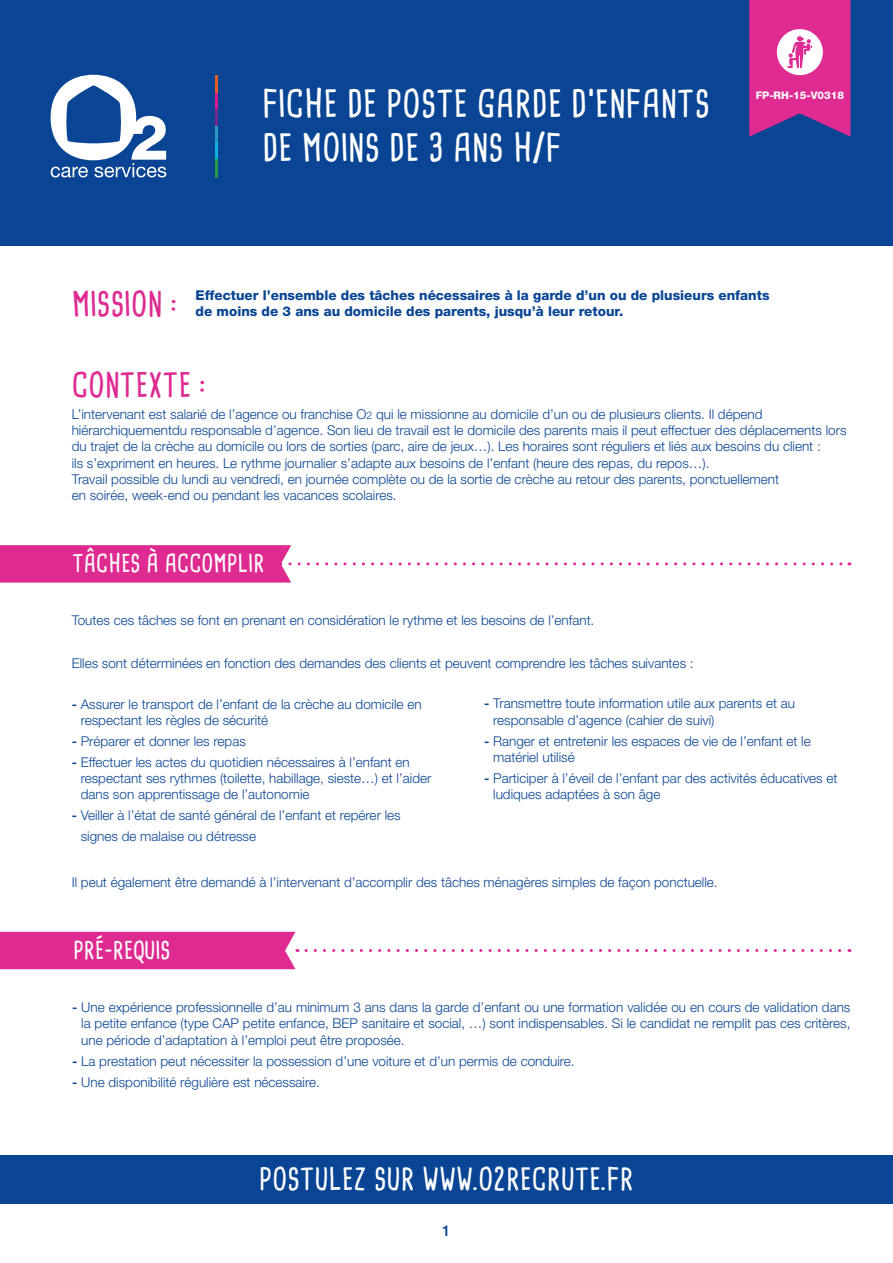
<style>
.page{position:relative;width:893px;height:1263px;background:#fff}
.page>*{position:absolute;margin:0;border:0;box-sizing:border-box;transform-origin:0 0}
.t1{font:700 36.6px/44px "Cardenio Modern";color:#fff}
.t2{font:700 33px "Cardenio Modern";color:#de2a91}
.t3{font:700 30px "Cardenio Modern";color:#fff}
.t4{font:700 24px "Cardenio Modern";color:#fff}
.t5{font:500 15px "Helvetica Neue LT";color:#094594}
.t6{font:300 13.5px/16.2px "Helvetica Neue LT";color:#094594}
.t7{font:800 13.5px/16.2px "Helvetica Neue LT";color:#094594}
.t8{font:800 10.5px "Helvetica Neue LT";color:#fff}
.s1{font-size:10.5px}
.s2{font-weight:500}
</style>
<div class="page">
<svg style="left:0;top:545px;width:850px;height:38px"></svg>
<div style="left:0;top:0;width:893px;height:246px;background:#094594"></div>
<svg style="left:51px;top:75px;width:115px;height:102px"></svg>
<hr style="left:215px;top:75px;width:3px;height:18px;background:#e55d24">
<hr style="left:215px;top:93px;width:3px;height:17px;background:#d81b89">
<hr style="left:215px;top:110px;width:3px;height:16px;background:#6c2b8d">
<hr style="left:215px;top:126px;width:3px;height:16px;background:#2798c0">
<hr style="left:215px;top:142px;width:3px;height:17px;background:#0db4da">
<hr style="left:215px;top:159px;width:3px;height:18px;background:#249d47">
<svg style="left:749px;top:0;width:101px;height:137px;background:#cd409b"></svg>
<div style="left:0;top:932px;width:298px;height:37px;background:#de2a91"></div>
<svg style="left:306px;top:949px;width:544px;height:3px"></svg>
<div style="left:0;top:1155px;width:893px;height:49px;background:#094594"></div>
<h1 class="t1" style="left:262px;top:81px;width:449px">FICHE DE POSTE GARDE D’ENFANTS<br>DE MOINS DE 3 ANS H/F</h1>
<p class="t8" style="left:756px;top:89px;width:90px">FP-RH-15-V0318</p>
<h2 class="t2" style="left:72px;top:282px;width:107px">MISSION :</h2>
<p class="t7" style="left:196px;top:287px;width:575px">Effectuer l’ensemble des tâches nécessaires à la garde d’un ou de plusieurs enfants de moins de 3 ans au domicile des parents, jusqu’à leur retour.</p>
<h2 class="t2" style="left:72px;top:362px;width:136px">CONTEXTE :</h2>
<p class="t6" style="left:72px;top:406px;width:776px">L’intervenant est salarié de l’agence ou franchise O<span class="s1">2</span> qui le missionne au domicile d’un ou de plusieurs clients. Il dépend hiérarchiquementdu responsable d’agence. Son lieu de travail est le domicile des parents mais il peut effectuer des déplacements lors du trajet de la crèche au domicile ou lors de sorties (parc, aire de jeux…). Les horaires sont réguliers et liés aux besoins du client :<br>ils s’expriment en heures. Le rythme journalier s’adapte aux besoins de l’enfant (heure des repas, du repos…).<br>Travail possible du lundi au vendredi, en journée complète ou de la sortie de crèche au retour des parents, ponctuellement<br>en soirée, week-end ou pendant les vacances scolaires.</p>
<h3 class="t4" style="left:72px;top:547px;width:194px">TÂCHES À ACCOMPLIR</h3>
<p class="t6" style="left:72px;top:612px;width:524px">Toutes ces tâches se font en prenant en considération le rythme et les besoins de l’enfant.</p>
<p class="t6" style="left:72px;top:655px;width:623px">Elles sont déterminées en fonction des demandes des clients et peuvent comprendre les tâches suivantes :</p>
<p class="t6" style="left:81px;top:695px;width:342px;text-indent:-9px"><span class="s2">-</span> Assurer le transport de l’enfant de la crèche au domicile en respectant les règles de sécurité</p>
<p class="t6" style="left:72px;top:732px;width:176px"><span class="s2">-</span> Préparer et donner les repas</p>
<p class="t6" style="left:81px;top:753px;width:352px;text-indent:-9px"><span class="s2">-</span> Effectuer les actes du quotidien nécessaires à l’enfant en respectant ses rythmes (toilette, habillage, sieste…) et l’aider dans son apprentissage de l’autonomie</p>
<p class="t6" style="left:81px;top:804px;width:321px;line-height:21px;text-indent:-9px"><span class="s2">-</span> Veiller à l’état de santé général de l’enfant et repérer les signes de malaise ou détresse</p>
<p class="t6" style="left:493px;top:695px;width:303px;text-indent:-9px"><span class="s2">-</span> Transmettre toute information utile aux parents et au responsable d’agence (cahier de suivi)</p>
<p class="t6" style="left:493px;top:732px;width:319px;text-indent:-9px"><span class="s2">-</span> Ranger et entretenir les espaces de vie de l’enfant et le matériel utilisé</p>
<p class="t6" style="left:493px;top:770px;width:346px;text-indent:-9px"><span class="s2">-</span> Participer à l’éveil de l’enfant par des activités éducatives et ludiques adaptées à son âge</p>
<p class="t6" style="left:72px;top:873px;width:647px">Il peut également être demandé à l’intervenant d’accomplir des tâches ménagères simples de façon ponctuelle.</p>
<h3 class="t4" style="left:73px;top:934px;width:99px">PRÉ-REQUIS</h3>
<p class="t6" style="left:81px;top:999px;width:771px;text-align:justify;text-indent:-9px"><span class="s2">-</span> Une expérience professionnelle d’au minimum 3 ans dans la garde d’enfant ou une formation validée ou en cours de validation dans la petite enfance (type CAP petite enfance, BEP sanitaire et social, …) sont indispensables. Si le candidat ne remplit pas ces critères, une période d’adaptation à l’emploi peut être proposée.</p>
<p class="t6" style="left:72px;top:1052px;width:504px"><span class="s2">-</span> La prestation peut nécessiter la possession d’une voiture et d’un permis de conduire.</p>
<p class="t6" style="left:72px;top:1073px;width:249px"><span class="s2">-</span> Une disponibilité régulière est nécessaire.</p>
<h3 class="t3" style="left:259px;top:1159px;width:376px">POSTULEZ SUR WWW.O2RECRUTE.FR</h3>
<p class="t5" style="left:442px;top:1222px;width:10px">1</p>
</div>
